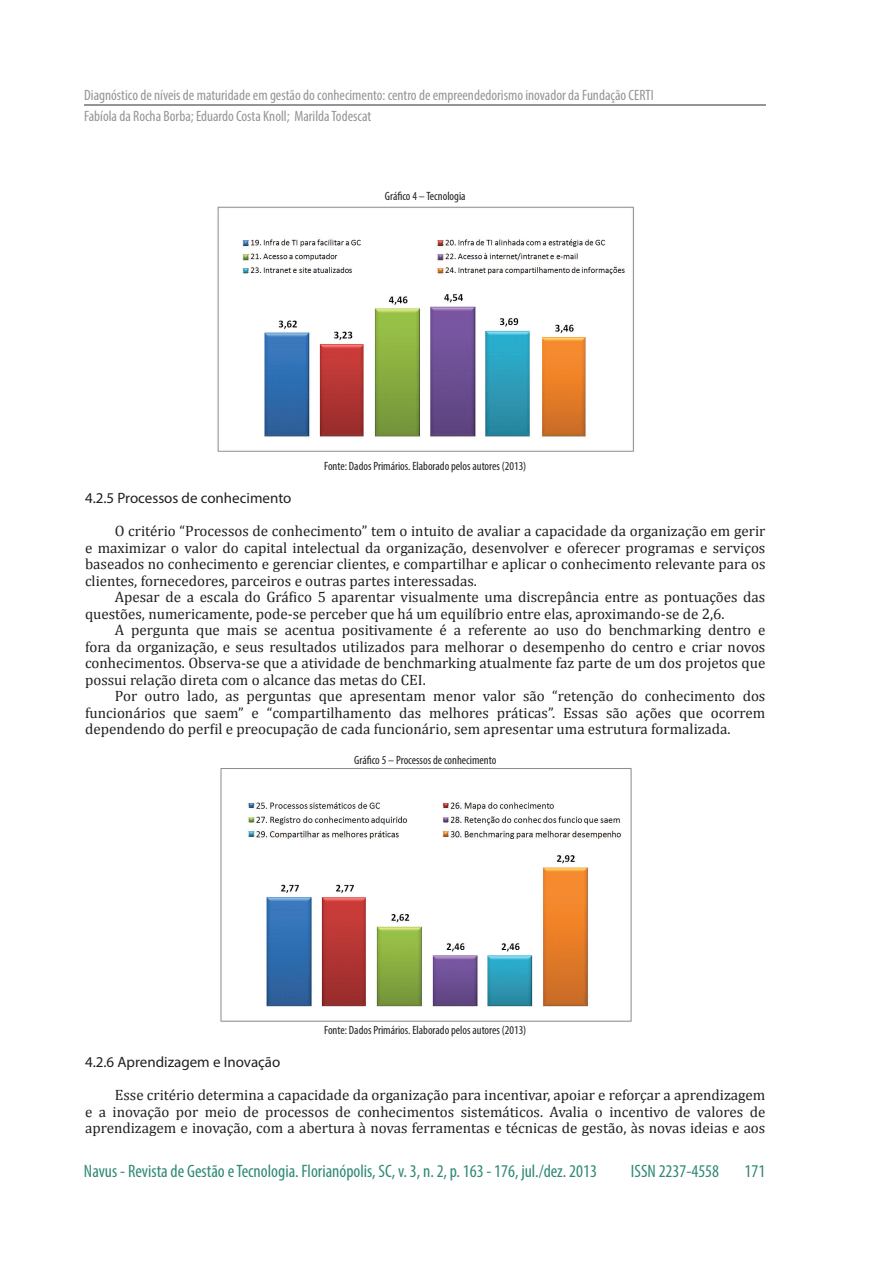
<style>
.page{position:relative;width:893px;height:1263px;background:#fff}
.page>*{position:absolute;margin:0;border:0;box-sizing:border-box;transform-origin:0 0}
.t1{font:condensed 18px "Myriad Pro";color:#308976}
.t2{font:15px/16.5px "Cambria";color:#231f20;text-align:justify}
.t3{font:condensed 15px/21px "Myriad Pro";color:#939598}
.t4{font:15px "Myriad Pro";color:#231f20}
.t5{font:condensed 12px "Myriad Pro";color:#231f20}
</style>
<div class="page">
<hr style="left:84px;top:104px;width:681px;height:2px;background:#939598">
<img style="left:217px;top:206px;width:417px;height:246px">
<img style="left:220px;top:768px;width:412px;height:254px">
<p class="t3" style="left:84px;top:84px;width:571px">Diagnóstico de níveis de maturidade em gestão do conhecimento: centro de empreendedorismo inovador da Fundação CERTI<br>Fabíola da Rocha Borba; Eduardo Costa Knoll; Marilda Todescat</p>
<p class="t5" style="left:385px;top:189px;width:82px">Gráfico 4 – Tecnologia</p>
<p class="t5" style="left:324px;top:459px;width:204px">Fonte: Dados Primários. Elaborado pelos autores (2013)</p>
<p class="t4" style="left:85px;top:489px;width:208px">4.2.5 Processos de conhecimento</p>
<p class="t2" style="left:85px;top:523px;width:682px;text-indent:30px">O critério “Processos de conhecimento” tem o intuito de avaliar a capacidade da organização em gerir e maximizar o valor do capital intelectual da organização, desenvolver e oferecer programas e serviços baseados no conhecimento e gerenciar clientes, e compartilhar e aplicar o conhecimento relevante para os clientes, fornecedores, parceiros e outras partes interessadas.</p>
<p class="t2" style="left:85px;top:589px;width:682px;text-indent:30px">Apesar de a escala do Gráfico 5 aparentar visualmente uma discrepância entre as pontuações das questões, numericamente, pode-se perceber que há um equilíbrio entre elas, aproximando-se de 2,6.</p>
<p class="t2" style="left:85px;top:622px;width:682px;text-indent:30px">A pergunta que mais se acentua positivamente é a referente ao uso do benchmarking dentro e fora da organização, e seus resultados utilizados para melhorar o desempenho do centro e criar novos conhecimentos. Observa-se que a atividade de benchmarking atualmente faz parte de um dos projetos que possui relação direta com o alcance das metas do CEI.</p>
<p class="t2" style="left:85px;top:688px;width:682px;text-indent:30px">Por outro lado, as perguntas que apresentam menor valor são “retenção do conhecimento dos funcionários que saem” e “compartilhamento das melhores práticas”. Essas são ações que ocorrem dependendo do perfil e preocupação de cada funcionário, sem apresentar uma estrutura formalizada.</p>
<p class="t5" style="left:354px;top:753px;width:144px">Gráfico 5 – Processos de conhecimento</p>
<p class="t5" style="left:324px;top:1023px;width:204px">Fonte: Dados Primários. Elaborado pelos autores (2013)</p>
<p class="t4" style="left:85px;top:1053px;width:197px">4.2.6 Aprendizagem e Inovação</p>
<p class="t2" style="left:85px;top:1087px;width:682px;text-indent:30px">Esse critério determina a capacidade da organização para incentivar, apoiar e reforçar a aprendizagem e a inovação por meio de processos de conhecimentos sistemáticos. Avalia o incentivo de valores de aprendizagem e inovação, com a abertura à novas ferramentas e técnicas de gestão, às novas ideias e aos</p>
<p class="t1" style="left:84px;top:1160px;width:514px">Navus - Revista de Gestão e Tecnologia. Florianópolis, SC, v. 3, n. 2, p. 163 - 176, jul./dez. 2013</p>
<p class="t1" style="left:631px;top:1160px;width:90px">ISSN 2237-4558</p>
<p class="t1" style="left:745px;top:1160px;width:22px">171</p>
</div>
